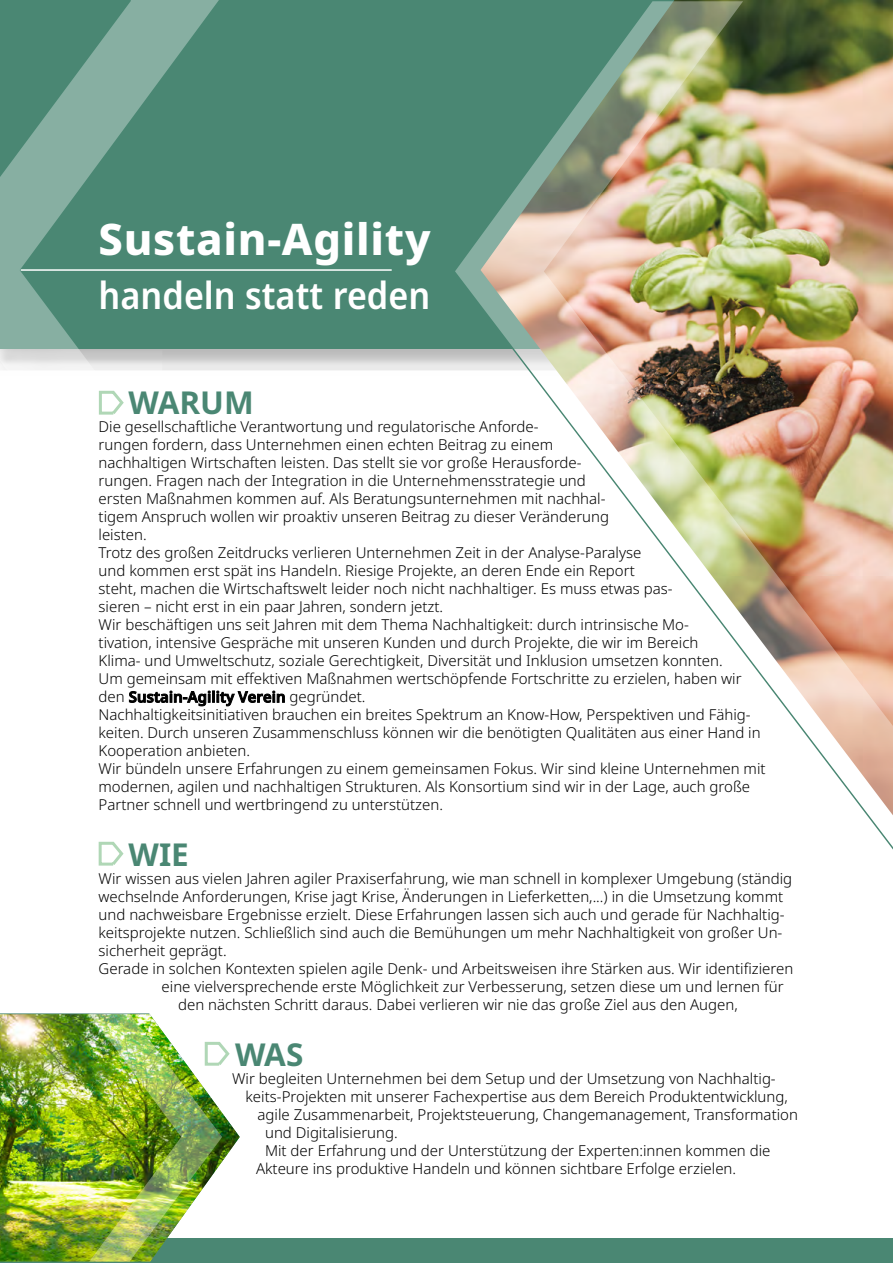
<style>
.page{position:relative;width:893px;height:1263px;background:#fff}
.page>*{position:absolute;margin:0;border:0;box-sizing:border-box;transform-origin:0 0}
.t1{font:800 43.5px "Noto Sans";letter-spacing:.015em;color:#fff}
.t2{font:600 semi-condensed 37.5px "Noto Sans";color:#fff}
.t3{font:700 31.5px "Noto Sans";color:#4a8773}
.t4{font:300 15px/18px "Noto Sans";color:#000}
.s1{font-weight:600}
</style>
<div class="page">
<div style="left:0;top:0;width:893px;height:349px;background:#4a8773"></div>
<hr style="left:21px;top:269px;width:370px;height:2px;background:#fff">
<div style="left:0;top:1238px;width:893px;height:25px;background:#4a8773"></div>
<svg style="left:98px;top:841px;width:26px;height:25px"></svg>
<img style="left:455px;top:1px;width:438px;height:849px">
<img style="left:0;top:1014px;width:240px;height:247px">
<svg style="left:0;top:0;width:219px;height:370px"></svg>
<svg style="left:99px;top:390px;width:25px;height:25px"></svg>
<img style="left:89px;top:1013px;width:143px;height:248px">
<p class="t1" style="left:99px;top:207px;width:333px">Sustain-Agility</p>
<p class="t2" style="left:99px;top:269px;width:333px">handeln statt reden</p>
<p class="t3" style="left:129px;top:381px;width:127px">WARUM</p>
<p class="t4" style="left:99px;top:418px;width:668px">Die gesellschaftliche Verantwortung und regulatorische Anforde-<br>rungen fordern, dass Unternehmen einen echten Beitrag zu einem<br>nachhaltigen Wirtschaften leisten. Das stellt sie vor große Herausforde-<br>rungen. Fragen nach der Integration in die Unternehmensstrategie und<br>ersten Maßnahmen kommen auf. Als Beratungsunternehmen mit nachhal-<br>tigem Anspruch wollen wir proaktiv unseren Beitrag zu dieser Veränderung<br>leisten.<br>Trotz des großen Zeitdrucks verlieren Unternehmen Zeit in der Analyse-Paralyse<br>und kommen erst spät ins Handeln. Riesige Projekte, an deren Ende ein Report<br>steht, machen die Wirtschaftswelt leider noch nicht nachhaltiger. Es muss etwas pas-<br>sieren – nicht erst in ein paar Jahren, sondern jetzt.<br>Wir beschäftigen uns seit Jahren mit dem Thema Nachhaltigkeit: durch intrinsische Mo-<br>tivation, intensive Gespräche mit unseren Kunden und durch Projekte, die wir im Bereich<br>Klima- und Umweltschutz, soziale Gerechtigkeit, Diversität und Inklusion umsetzen konnten.<br>Um gemeinsam mit effektiven Maßnahmen wertschöpfende Fortschritte zu erzielen, haben wir den <span class="s1">Sustain-Agility Verein</span> gegründet.<br>Nachhaltigkeitsinitiativen brauchen ein breites Spektrum an Know-How, Perspektiven und Fähig&shy;keiten. Durch unseren Zusammenschluss können wir die benötigten Qualitäten aus einer Hand in Kooperation anbieten.<br>Wir bündeln unsere Erfahrungen zu einem gemeinsamen Fokus. Wir sind kleine Unternehmen mit modernen, agilen und nachhaltigen Strukturen. Als Konsortium sind wir in der Lage, auch große Partner schnell und wertbringend zu unterstützen.</p>
<p class="t3" style="left:129px;top:832px;width:62px">WIE</p>
<p class="t4" style="left:99px;top:870px;width:695px">Wir wissen aus vielen Jahren agiler Praxiserfahrung, wie man schnell in komplexer Umgebung (ständig wechselnde Anforderungen, Krise jagt Krise, Änderungen in Lieferketten,...) in die Umsetzung kommt und nachweisbare Ergebnisse erzielt. Diese Erfahrungen lassen sich auch und gerade für Nachhaltig&shy;keitsprojekte nutzen. Schließlich sind auch die Bemühungen um mehr Nachhaltigkeit von großer Un&shy;sicherheit geprägt.</p>
<p class="t4" style="left:99px;top:960px;width:696px">Gerade in solchen Kontexten spielen agile Denk- und Arbeitsweisen ihre Stärken aus. Wir identifizieren</p>
<p class="t4" style="left:162px;top:978px;width:623px">eine vielversprechende erste Möglichkeit zur Verbesserung, setzen diese um und lernen für</p>
<p class="t4" style="left:178px;top:996px;width:561px">den nächsten Schritt daraus. Dabei verlieren wir nie das große Ziel aus den Augen,</p>
<p class="t3" style="left:235px;top:1032px;width:70px">WAS</p>
<p class="t4" style="left:232px;top:1070px;width:545px">Wir begleiten Unternehmen bei dem Setup und der Umsetzung von Nachhaltig-</p>
<p class="t4" style="left:246px;top:1088px;width:544px">keits-Projekten mit unserer Fachexpertise aus dem Bereich Produktentwicklung,</p>
<p class="t4" style="left:258px;top:1106px;width:542px">agile Zusammenarbeit, Projektsteuerung, Changemanagement, Transformation</p>
<p class="t4" style="left:265px;top:1124px;width:134px">und Digitalisierung.</p>
<p class="t4" style="left:256px;top:1142px;width:516px;text-indent:9px">Mit der Erfahrung und der Unterstützung der Experten:innen kommen die<br>Akteure ins produktive Handeln und können sichtbare Erfolge erzielen.</p>
</div>
